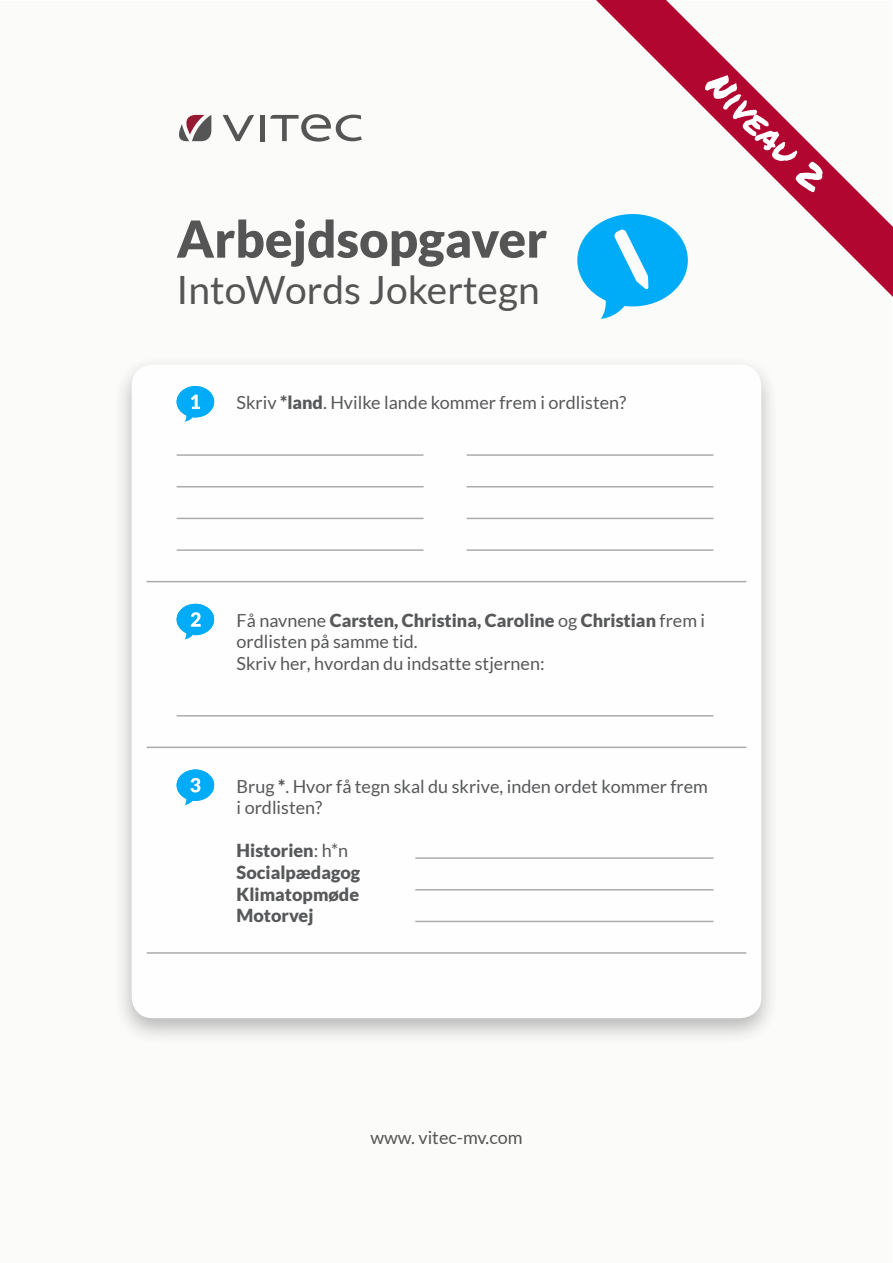
<style>
.page{position:relative;width:893px;height:1263px;background:#fff}
.page>*{position:absolute;margin:0;border:0;box-sizing:border-box;transform-origin:0 0}
.t1{font:900 51px "Lato";color:#545554}
.t2{font:39px "Lato";color:#545554}
.t3{font:36px "Permanent Marker";color:#fff}
.t4{font:18px/21.6px "Lato";color:#57585a}
.t5{font:900 18px/21.6px "Lato";color:#57585a}
.t6{font:18px "Lato";color:#545554}
.s1{font-weight:900}
.s2{font-weight:400}
</style>
<div class="page">
<div style="left:1px;top:1px;width:891px;height:1261px;background:#fbfbfa"></div>
<svg style="left:577px;top:225px;width:89px;height:94px"></svg>
<div style="left:113px;top:354px;width:667px;height:691px;background:#231f20;opacity:.35"></div>
<div style="left:132px;top:365px;width:629px;height:653px;background:#fff;border-radius:21px"></div>
<hr style="left:147px;top:581px;width:599px;height:1px;background:#57585a">
<hr style="left:177px;top:454px;width:246px;height:2px;background:#57585a">
<hr style="left:467px;top:454px;width:246px;height:2px;background:#57585a">
<hr style="left:177px;top:486px;width:246px;height:1px;background:#57585a">
<hr style="left:467px;top:486px;width:246px;height:1px;background:#57585a">
<hr style="left:177px;top:518px;width:246px;height:1px;background:#57585a">
<hr style="left:467px;top:518px;width:246px;height:1px;background:#57585a">
<hr style="left:177px;top:549px;width:246px;height:2px;background:#57585a">
<hr style="left:467px;top:549px;width:246px;height:2px;background:#57585a">
<hr style="left:177px;top:715px;width:536px;height:1px;background:#57585a">
<hr style="left:147px;top:746px;width:599px;height:2px;background:#57585a">
<hr style="left:147px;top:952px;width:599px;height:2px;background:#57585a">
<hr style="left:260px;top:115px;width:4px;height:26px;background:#555">
<svg style="left:223px;top:114px;width:31px;height:27px"></svg>
<svg style="left:270px;top:114px;width:92px;height:28px"></svg>
<svg style="left:179px;top:115px;width:32px;height:26px"></svg>
<svg style="left:177px;top:386px;width:37px;height:36px"></svg>
<svg style="left:177px;top:604px;width:37px;height:35px"></svg>
<svg style="left:177px;top:769px;width:37px;height:36px"></svg>
<svg style="left:596px;top:0;width:297px;height:297px"></svg>
<hr style="left:415px;top:857px;width:298px;height:2px;background:#57585a">
<hr style="left:415px;top:889px;width:298px;height:1px;background:#57585a">
<hr style="left:415px;top:921px;width:298px;height:1px;background:#57585a">
<p class="t1" style="left:177px;top:209px;width:372px">Arbejdsopgaver</p>
<p class="t2" style="left:177px;top:269px;width:365px">IntoWords Jokertegn</p>
<p class="t4" style="left:237px;top:392px;width:391px">Skriv <span class="s1">*land</span>. Hvilke lande kommer frem i ordlisten?</p>
<p class="t3" style="left:731px;top:59px;width:152px;rotate:45deg">Niveau 2</p>
<p class="t4" style="left:237px;top:609px;width:470px">Få navnene <span class="s1">Carsten, Christina, Caroline</span> og <span class="s1">Christian</span> frem i ordlisten på samme tid.<br>Skriv her, hvordan du indsatte stjernen:</p>
<p class="t4" style="left:237px;top:775px;width:473px">Brug <span class="s1">*</span>. Hvor få tegn skal du skrive, inden ordet kommer frem i ordlisten?</p>
<p class="t5" style="left:237px;top:840px;width:125px">Historien<span class="s2">: h*n<br></span>Socialpædagog<br>Klimatopmøde<br>Motorvej</p>
<p class="t6" style="left:370px;top:1127px;width:154px">www. vitec-mv.com</p>
</div>
